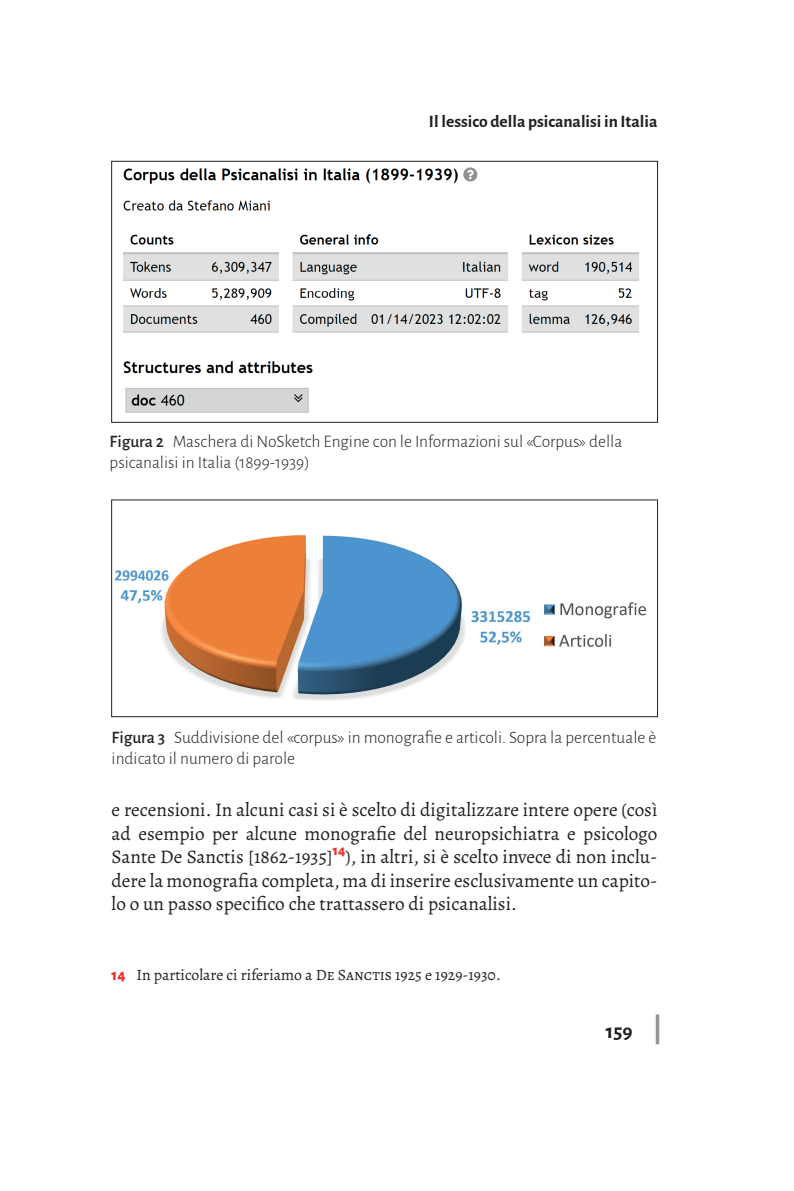
<style>
.page{position:relative;width:794px;height:1191px;background:#fff}
.page>*{position:absolute;margin:0;border:0;box-sizing:border-box;transform-origin:0 0}
.t1{font:700 21px "Alegreya Sans";color:#231f20}
.t2{font:19.25px/23.4px "Alegreya";color:#231f20;text-align:justify}
.t3{font:300 17.5px/21px "Alegreya Sans";color:#231f20}
.t4{font:700 17.5px "Alegreya Sans";color:#231f20}
.t5{font:15.75px "Alegreya";color:#231f20}
.s1{font-weight:500}
.s2{font-family:"Alegreya Sans";font-weight:800;color:#ee2d2d}
</style>
<div class="page">
<img style="left:123px;top:167px;width:516px;height:246px">
<div style="left:111px;top:161px;width:547px;height:261px;border:1px solid #231f20"></div>
<img style="left:115px;top:535px;width:532px;height:166px">
<div style="left:111px;top:500px;width:547px;height:217px;border:1px solid #231f20"></div>
<hr style="left:656px;top:1014px;width:3px;height:30px;background:#939598">
<p class="t4" style="left:429px;top:108px;width:230px">Il lessico della psicanalisi in Italia</p>
<p class="t3" style="left:110px;top:430px;width:514px"><span class="s1">Figura 2</span> Maschera di NoSketch Engine con le Informazioni sul «Corpus» della psicanalisi in Italia (1899-1939)</p>
<p class="t3" style="left:112px;top:726px;width:546px"><span class="s1">Figura 3</span> Suddivisione del «corpus» in monografie e articoli. Sopra la percentuale è indicato il numero di parole</p>
<p class="t2" style="left:112px;top:798px;width:547px">e recensioni. In alcuni casi si è scelto di digitalizzare intere opere (così ad esempio per alcune monografie del neuropsichiatra e psicologo Sante De Sanctis [1862-1935]<sup>14</sup>), in altri, si è scelto invece di non inclu&shy;dere la monografia completa, ma di inserire esclusivamente un capito&shy;lo o un passo specifico che trattassero di psicanalisi.</p>
<p class="t5" style="left:112px;top:965px;width:391px"><span class="s2">14</span> In particolare ci riferiamo a De Sanctis 1925 e 1929-1930.</p>
<p class="t1" style="left:606px;top:1015px;width:28px">159</p>
</div>
